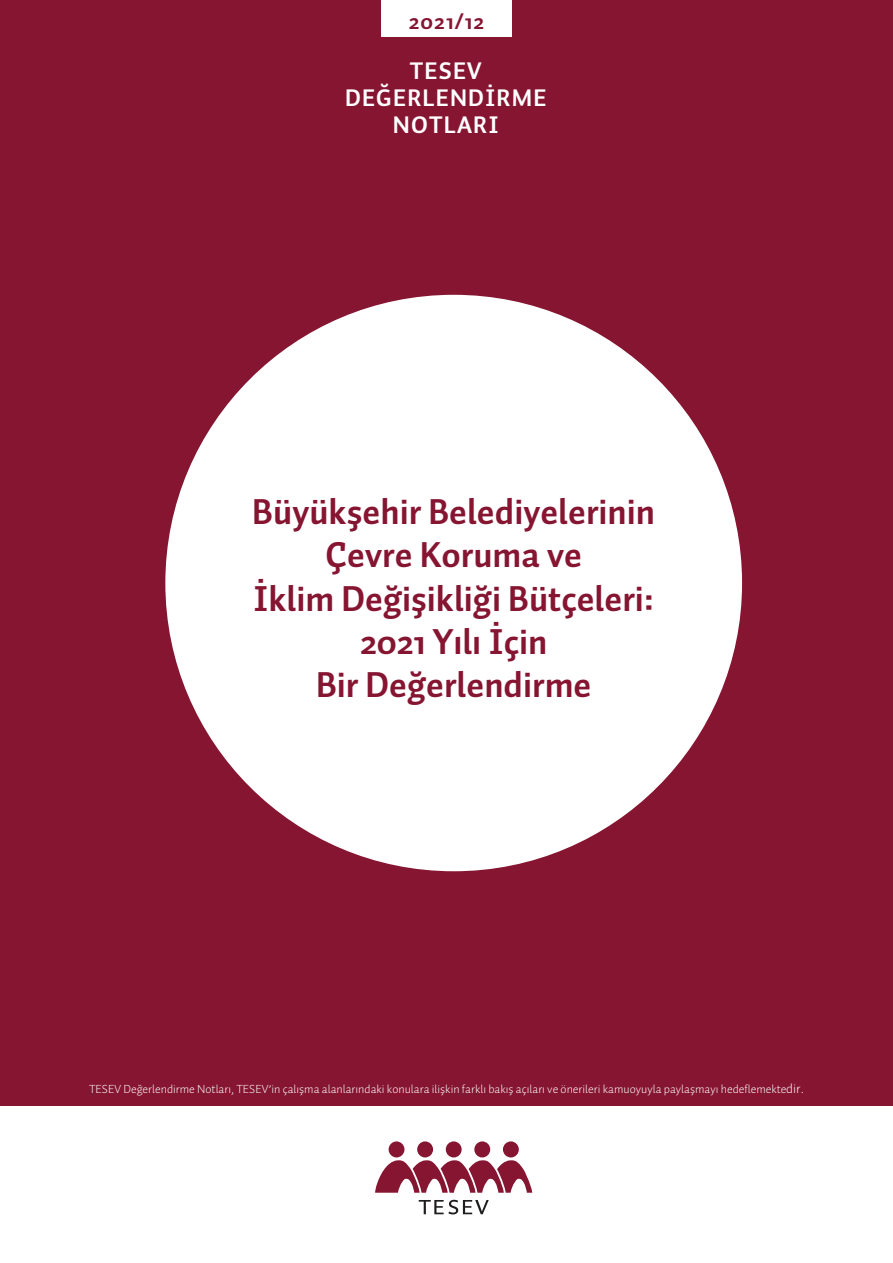
<style>
.page{position:relative;width:893px;height:1263px;background:#fff}
.page>*{position:absolute;margin:0;border:0;box-sizing:border-box;transform-origin:0 0}
.t1{font:700 36px/43.2px "Auto 2 TR";color:#861531;text-align:center}
.t2{font:700 24px/27px "Auto 2 TR";letter-spacing:.05em;color:#fff;text-align:center}
.t3{font:700 22.65px "Auto 2 TR";letter-spacing:.05em;color:#861531}
.t4{font:300 12px "Auto 2 TR";color:#fff}
.s1{font-size:13.5px}
</style>
<div class="page">
<div style="left:0;top:0;width:893px;height:1106px;background:#861531"></div>
<div style="left:381px;top:0;width:131px;height:36px;background:#fff"></div>
<div style="left:161px;top:290px;width:586px;height:586px;background:#fff;border-radius:50%"></div>
<svg style="left:375px;top:1141px;width:157px;height:52px"></svg>
<svg style="left:419px;top:1200px;width:70px;height:14px"></svg>
<p class="t3" style="left:409px;top:6px;width:77px">2021/12</p>
<p class="t2" style="left:410px;top:58px;width:73px">TESEV</p>
<p class="t2" style="left:345px;top:85px;width:203px">DEĞERLENDİRME<br>NOTLARI</p>
<p class="t1" style="left:252px;top:491px;width:404px">Büyükşehir Belediyelerinin<br>Çevre Koruma ve</p>
<p class="t1" style="left:253px;top:578px;width:403px">İklim Değişikliği Bütçeleri:</p>
<p class="t1" style="left:360px;top:621px;width:189px">2021 Yılı İçin</p>
<p class="t1" style="left:316px;top:664px;width:277px">Bir Değerlendirme</p>
<p class="t4" style="left:89px;top:1081px;width:716px">TESEV Değerlendirme Notları, TESEV’in çalışma alanlarındaki konulara ilişkin farklı bakış açıları ve önerileri kamuoyuyla paylaşmayı hedeflemekte<span class="s1">dir.</span></p>
</div>
